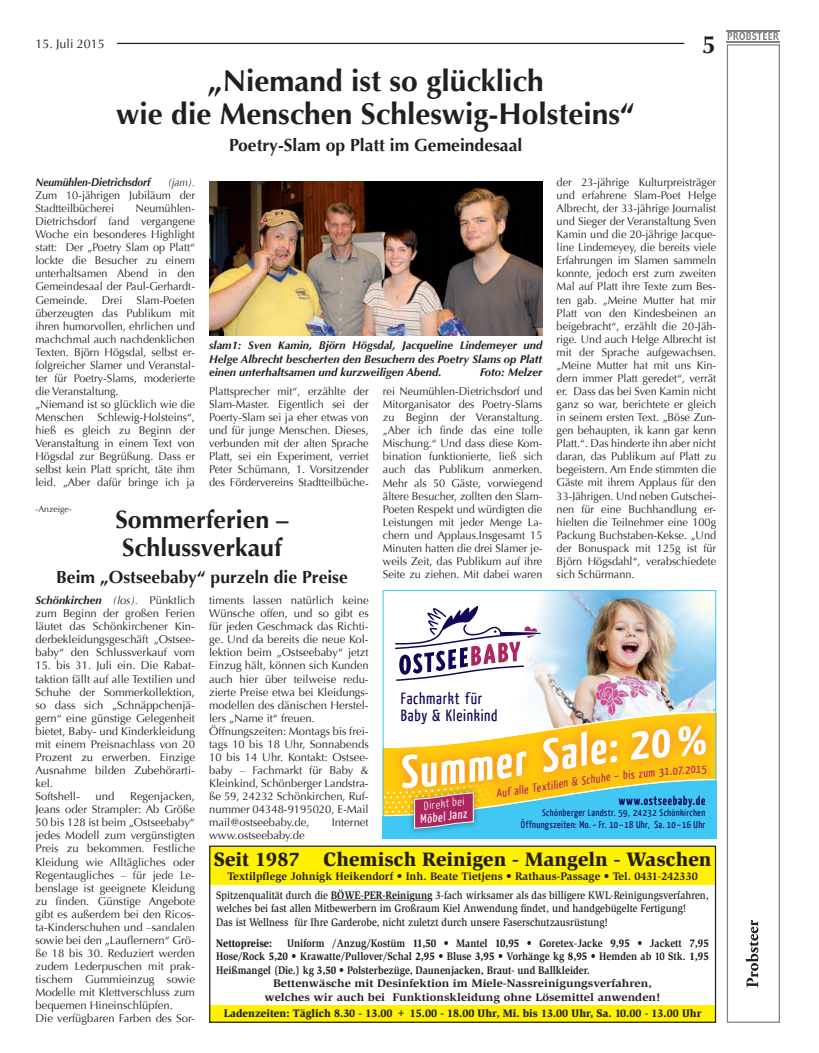
<style>
.page{position:relative;width:819px;height:1053px;background:#fff}
.page>*{position:absolute;margin:0;border:0;box-sizing:border-box;transform-origin:0 0}
.t1{font:700 30px/32.5px "Optima";color:#231f20;text-align:center}
.t2{font:700 25px/27.5px "Optima";color:#231f20}
.t3{font:900 20px "Slimbach";color:#231f20}
.t4{font:700 17.5px "Optima";color:#231f20}
.t5{font:16.25px/17.6px "Yanone Kaffeesatz";letter-spacing:.04em;color:#110658}
.t6{font:12.5px "Optima";color:#231f20}
.t7{font:11.88px "Yanone Kaffeesatz";color:#ad265e}
.t8{font:11.75px "Yanone Kaffeesatz";color:#ad265e}
.t9{font:italic 11.75px "Yanone Kaffeesatz";color:#ad265e}
.t10{font:11.25px/13px "Optima";color:#231f20;text-align:justify}
.t11{font:500 11.25px/13.5px "Slimbach";color:#231f20;scale:.89 1}
.t12{font:700 11.25px "Slimbach";color:#231f20;scale:.88 1}
.t13{font:italic 700 11.25px/13px "Optima";color:#231f20;text-align:justify}
.t14{font:700 11.25px "Slimbach";color:#231f20;scale:1.1 1}
.t15{font:700 11.25px "Slimbach";color:#231f20}
.t16{font:900 11.25px "Slimbach";color:#231f20;scale:.96 1}
.t17{font:italic 700 11.25px "Optima";color:#231f20;scale:.91 1}
.t18{font:900 11.25px "Slimbach";color:#231f20;scale:.88 1}
.t19{font:10px/11.5px "Yanone Kaffeesatz";letter-spacing:.04em;color:#110658;text-align:right}
.t20{font:8.75px "Optima";color:#231f20}
.s1{font-style:italic}
.s2{font-weight:700;font-style:italic}
.s3{font-size:11.88px}
.s4{font-weight:700}
.s5{font-weight:900}
</style>
<div class="page">
<hr style="left:117px;top:43px;width:567px;height:1px;background:#231f20">
<div style="left:209px;top:1005px;width:507px;height:17px;background:#fff101"></div>
<div style="left:209px;top:845px;width:507px;height:39px;background:#fff101"></div>
<div style="left:209px;top:845px;width:507px;height:177px;border:1px solid #231f20"></div>
<svg style="left:215px;top:884px;width:494px;height:17px"></svg>
<img style="left:531px;top:592px;width:183px;height:119px">
<img style="left:548px;top:713px;width:157px;height:11px">
<img style="left:396px;top:592px;width:158px;height:104px">
<svg style="left:395px;top:606px;width:146px;height:74px"></svg>
<div style="left:726px;top:44px;width:54px;height:978px;border:1px solid #808285"></div>
<svg style="left:745px;top:920px;width:13px;height:67px"></svg>
<svg style="left:727px;top:32px;width:52px;height:8px"></svg>
<hr style="left:726px;top:30px;width:54px;height:1px;background:#808285">
<hr style="left:726px;top:41px;width:54px;height:1px;background:#808285">
<img style="left:209px;top:181px;width:333px;height:155px">
<svg style="left:383px;top:724px;width:333px;height:114px;background:#b8c080"></svg>
<p class="t6" style="left:35px;top:36px;width:71px">15. Juli 2015</p>
<p class="t2" style="left:702px;top:31px;width:15px">5</p>
<p class="t1" style="left:116px;top:65px;width:520px">„Niemand ist so glücklich<br>wie die Menschen Schleswig-Holsteins“</p>
<p class="t4" style="left:229px;top:135px;width:294px">Poetry-Slam op Platt im Gemeindesaal</p>
<p class="t17" style="left:35px;top:175px;width:128px">Neumühlen-Dietrichsdorf</p>
<p class="t10" style="left:556px;top:176px;width:161px">der 23-jährige Kulturpreisträger und erfahrene Slam-Poet Helge Albrecht, der 33-jährige Journalist und Sieger der Veranstaltung Sven Kamin und die 20-jährige Jacque&shy;line Lindemeyey, die bereits viele Erfahrungen im Slamen sammeln konnte, jedoch erst zum zweiten Mal auf Platt ihre Texte zum Bes&shy;ten gab. „Meine Mutter hat mir Platt von den Kindesbeinen an beigebracht“, erzählt die 20-Jäh&shy;rige. Und auch Helge Albrecht ist mit der Sprache aufgewachsen. „Meine Mutter hat mit uns Kin&shy;dern immer Platt geredet“, verrät er. Dass das bei Sven Kamin nicht ganz so war, berichtete er gleich in seinem ersten Text. „Böse Zun&shy;gen behaupten, ik kann gar kenn Platt.“. Das hinderte ihn aber nicht daran, das Publikum auf Platt zu begeistern. Am Ende stimmten die Gäste mit ihrem Applaus für den 33-Jährigen. Und neben Gutschei&shy;nen für eine Buchhandlung er&shy;hielten die Teilnehmer eine 100g Packung Buchstaben-Kekse. „Und der Bonuspack mit 125g ist für Björn Högsdahl“, verabschiedete sich Schürmann.</p>
<p class="t10" style="left:35px;top:176px;width:161px;text-indent:133px"><span class="s1">(jam).<br></span>Zum 10-jährigen Jubiläum der Stadtteilbücherei</p>
<p class="t10" style="left:35px;top:202px;width:161px;text-indent:100px">Neumühlen-Dietrichsdorf fand vergangene Woche ein besonderes Highlight statt: Der „Poetry Slam op Platt“ lockte die Besucher zu einem unterhaltsamen Abend in den Gemeindesaal der Paul-Gerhardt-Gemeinde.</p>
<p class="t10" style="left:35px;top:293px;width:161px;text-align:left;text-indent:101px">Slam-Poeten überzeugten das Publikum mit ihren humorvollen, ehrlichen und machchmal auch nachdenklichen<br>Texten. Björn Högsdal, selbst er&shy;folgreicher Slamer und Veranstal&shy;ter für Poetry-Slams, moderierte die Veranstaltung.<br>„Niemand ist so glücklich wie die<br>Menschen Schlewig-Holsteins“, hieß es gleich zu Beginn der<br>Veranstaltung in einem Text von<br>Högsdal zur Begrüßung. Dass er selbst kein Platt spricht, täte ihm leid. „Aber dafür bringe ich ja</p>
<p class="t10" style="left:102px;top:293px;width:22px">Drei</p>
<p class="t13" style="left:209px;top:339px;width:335px">slam1: Sven Kamin, Björn Högsdal, Jacqueline Lindemeyer und Helge Albrecht bescherten den Besuchern des Poetry Slams op Platt einen unterhaltsamen und kurzweiligen Abend.</p>
<p class="t13" style="left:479px;top:365px;width:64px">Foto: Melzer</p>
<p class="t10" style="left:209px;top:385px;width:161px">Plattsprecher mit“, erzählte der Slam-Master. Eigentlich sei der Poerty-Slam sei ja eher etwas von und für junge Menschen. Dieses, verbunden mit der alten Sprache Platt, sei ein Experiment, verriet Peter Schümann, 1. Vorsitzender des Fördervereins Stadtteilbüche-</p>
<p class="t10" style="left:383px;top:385px;width:161px">rei Neumühlen-Dietrichsdorf und Mitorganisator des Poetry-Slams zu Beginn der Veranstaltung. „Aber ich finde das eine tolle Mischung.“ Und dass diese Kom&shy;bination funktionierte, ließ sich auch das Publikum anmerken.<br>Mehr als 50 Gäste, vorwiegend ältere Besucher, zollten den Slam-Poeten Respekt und würdigten die Leistungen mit jeder Menge La&shy;chern und Applaus.Insgesamt 15<br>Minuten hatten die drei Slamer je&shy;weils Zeit, das Publikum auf ihre Seite zu ziehen. Mit dabei waren</p>
<p class="t20" style="left:35px;top:504px;width:38px">-Anzeige-</p>
<p class="t2" style="left:115px;top:506px;width:175px">Sommerferien –<br>Schlussverkauf</p>
<p class="t4" style="left:56px;top:567px;width:293px">Beim „Ostseebaby“ purzeln die Preise</p>
<p class="t10" style="left:35px;top:594px;width:161px"><span class="s2">Schönkirchen</span> <span class="s1">(los).</span> Pünktlich zum Beginn der großen Ferien läutet das Schönkirchener Kin&shy;derbekleidungsgeschäft „Ostsee&shy;baby“ den Schlussverkauf vom</p>
<p class="t10" style="left:35px;top:659px;width:161px;text-align:left">15. bis 31. Juli ein. Die Rabat&shy;taktion fällt auf alle Textilien und<br>Schuhe der Sommerkollektion, so dass sich „Schnäppchenjä&shy;gern“ eine günstige Gelegenheit bietet, Baby- und Kinderkleidung mit einem Preisnachlass von 20<br>Prozent zu erwerben. Einzige<br>Ausnahme bilden Zubehörarti&shy;kel.<br>Softshell-</p>
<p class="t10" style="left:35px;top:790px;width:161px;text-align:left;text-indent:95px">Regenjacken,<br>Jeans oder Strampler: Ab Größe<br>50 bis 128 ist beim „Ostseebaby“ jedes Modell zum vergünstigten<br>Preis zu bekommen. Festliche<br>Kleidung wie Alltägliches oder<br>Regentaugliches – für jede Le&shy;benslage ist geeignete Kleidung zu finden. Günstige Angebote gibt es außerdem bei den Ricos&shy;ta-Kinderschuhen und –sandalen sowie bei den „Lauflernern“ Grö&shy;ße 18 bis 30. Reduziert werden zudem Lederpuschen mit prak&shy;tischem Gummieinzug sowie<br>Modelle mit Klettverschluss zum bequemen Hineinschlüpfen.<br>Die verfügbaren Farben des Sor-</p>
<p class="t10" style="left:96px;top:790px;width:20px">und</p>
<p class="t10" style="left:209px;top:594px;width:161px;text-align:left">timents lassen natürlich keine<br>Wünsche offen, und so gibt es für jeden Geschmack das Richti&shy;ge. Und da bereits die neue Kol&shy;lektion beim „Ostseebaby“ jetzt<br>Einzug hält, können sich Kunden auch hier über teilweise redu&shy;zierte Preise etwa bei Kleidungs&shy;modellen des dänischen Herstel&shy;lers „Name it“ freuen.<br>Öffnungszeiten: Montags bis frei&shy;tags 10 bis 18 Uhr, Sonnabends<br>10 bis 14 Uhr. Kontakt: Ostsee&shy;baby – Fachmarkt für Baby &amp;<br>Kleinkind, Schönberger Landstra&shy;ße 59, 24232 Schönkirchen, Ruf&shy;nummer 04348-9195020, E-Mail mail@ostseebaby.de,</p>
<p class="t10" style="left:332px;top:816px;width:38px">Internet</p>
<p class="t10" style="left:209px;top:829px;width:97px">www.ostseebaby.de</p>
<p class="t5" style="left:401px;top:688px;width:98px">Fachmarkt für<br>Baby &amp; Kleinkind</p>
<p class="t8" style="left:501px;top:785px;width:28px;rotate:-8deg">uf a<span class="s1">lle</span></p>
<p class="t9" style="left:530px;top:781px;width:48px;rotate:-9deg">Textilien &amp;</p>
<p class="t8" style="left:580px;top:773px;width:22px;rotate:-8deg"><span class="s1">S</span>chu</p>
<p class="t8" style="left:622px;top:767px;width:23px;rotate:-6deg">bis <span class="s3">z</span></p>
<p class="t7" style="left:663px;top:763px;width:22px;rotate:-4deg">1.07.</p>
<p class="t7" style="left:684px;top:762px;width:23px;rotate:-3deg">2015</p>
<p class="t19" style="left:521px;top:806px;width:186px">Schönberger Landstr. 59, 24232 Schönkirchen<br>Öffnungszeiten: Mo. – Fr. 10 – 18 Uhr, Sa. 10 – 16 Uhr</p>
<p class="t3" style="left:214px;top:847px;width:499px">Seit 1987 Chemisch Reinigen - Mangeln - Waschen</p>
<p class="t15" style="left:227px;top:869px;width:472px">Textilpflege Johnigk Heikendorf • Inh. Beate Tietjens • Rathaus-Passage • Tel. 0431-242330</p>
<p class="t11" style="left:216px;top:888px;width:555px">Spitzenqualität durch die <span class="s4">BÖWE-PER-Reinigung</span> 3-fach wirksamer als das billigere KWL-Reinigungsverfahren, welches bei fast allen Mitbewerbern im Großraum Kiel Anwendung findet, und handgebügelte Fertigung!<br>Das ist Wellness für Ihre Garderobe, nicht zuletzt durch unsere Faserschutzausrüstung!</p>
<p class="t18" style="left:216px;top:935px;width:65px">Nettopreise:</p>
<p class="t12" style="left:287px;top:935px;width:481px">Uniform /Anzug/Kostüm <span class="s5">11,50</span> • Mantel <span class="s5">10,95</span> • Goretex-Jacke <span class="s5">9,95</span> • Jackett <span class="s5">7,95</span></p>
<p class="t12" style="left:216px;top:949px;width:561px">Hose/Rock <span class="s5">5,20</span> • Krawatte/Pullover/Schal <span class="s5">2,95</span> • Bluse <span class="s5">3,95</span> • Vorhänge kg <span class="s5">8,95</span> • Hemden ab 10 Stk. <span class="s5">1,95</span></p>
<p class="t12" style="left:216px;top:962px;width:426px">Heißmangel (Die.) kg <span class="s5">3,50</span> • Polsterbezüge, Daunenjacken, Braut- und Ballkleider.</p>
<p class="t14" style="left:273px;top:976px;width:346px">Bettenwäsche mit Desinfektion im Miele-Nassreinigungsverfahren,</p>
<p class="t14" style="left:264px;top:989px;width:361px">welches wir auch bei Funktionskleidung ohne Lösemittel anwenden!</p>
<p class="t16" style="left:224px;top:1006px;width:499px">Ladenzeiten: Täglich 8.30 - 13.00 + 15.00 - 18.00 Uhr, Mi. bis 13.00 Uhr, Sa. 10.00 - 13.00 Uhr</p>
</div>
